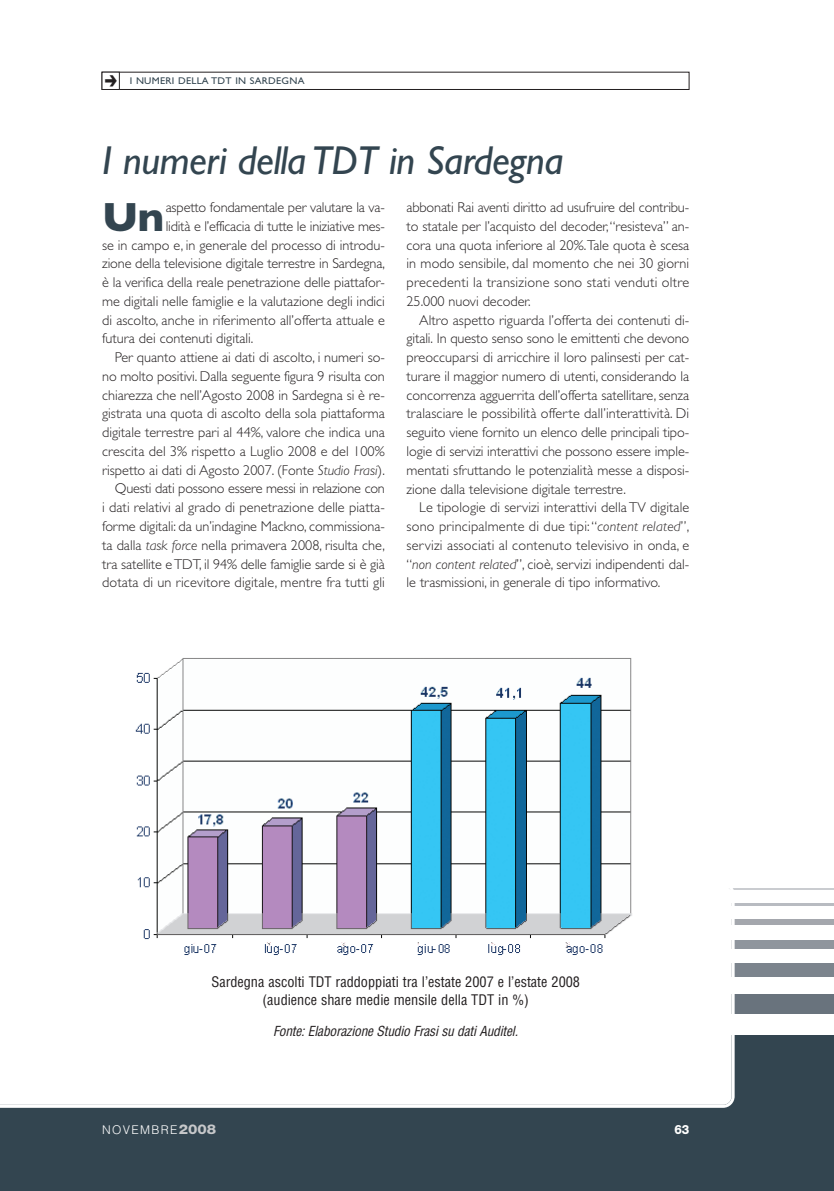
<style>
.page{position:relative;width:834px;height:1191px;background:#fff}
.page>*{position:absolute;margin:0;border:0;box-sizing:border-box;transform-origin:0 0}
.t1{font:700 41.25px "Gill Sans";color:#334550}
.t2{font:italic 40.5px "Gill Sans";letter-spacing:-.015em;color:#334550}
.t3{font:300 14.25px/18.8px "Gill Sans";color:#231f20;text-align:justify}
.t4{font:condensed 14.25px/18px "Helvetica";color:#231f20;text-align:center}
.t5{font:italic condensed 13.5px "Helvetica";letter-spacing:-.015em;color:#231f20}
.t6{font:800 12.75px "Helvetica Neue";color:#fff;scale:.93 1}
.t7{font:300 12px "Helvetica";letter-spacing:.11em;color:#fff}
.t8{font:9.75px "Gill Sans";letter-spacing:.025em;color:#334550;scale:1.05 1}
.s1{font-style:italic}
.s2{font-family:"Helvetica Neue";font-weight:800;font-size:13.5px;color:#c7c8ca}
</style>
<div class="page">
<div style="left:102px;top:72px;width:587px;height:18px;border:1px solid #231f20"></div>
<div style="left:102px;top:72px;width:18px;height:18px;border:1px solid #231f20"></div>
<div style="left:0;top:1034px;width:833px;height:157px;background:#334550"></div>
<div style="left:0;top:963px;width:833px;height:14px;background:#7c848d"></div>
<div style="left:0;top:994px;width:833px;height:20px;background:#69737d"></div>
<div style="left:0;top:939px;width:833px;height:9px;background:#8f959d"></div>
<div style="left:0;top:919px;width:833px;height:5px;background:#a4a7ad"></div>
<hr style="left:0;top:903px;width:833px;height:3px;background:#b8bbc1">
<hr style="left:0;top:888px;width:833px;height:2px;background:#caccd0">
<div style="left:0;top:888px;width:734px;height:219px;background:#fff"></div>
<img style="left:115px;top:658px;width:547px;height:302px">
<p class="t8" style="left:130px;top:75px;width:168px">I NUMERI DELLA TDT IN SARDEGNA</p>
<h2 class="t2" style="left:102px;top:136px;width:462px">I numeri dellaTDT in Sardegna</h2>
<h1 class="t1" style="left:102px;top:192px;width:64px">Un</h1>
<p class="t3" style="left:166px;top:198px;width:221px">aspetto fondamentale per valutare la va-</p>
<p class="t3" style="left:166px;top:216px;width:221px">lidità e l’efficacia di tutte le iniziative mes-</p>
<p class="t3" style="left:102px;top:235px;width:284px">se in campo e, in generale del processo di introdu-</p>
<p class="t3" style="left:102px;top:254px;width:284px">zione della televisione digitale terrestre in Sardegna,</p>
<p class="t3" style="left:102px;top:273px;width:284px">è la verifica della reale penetrazione delle piattafor-</p>
<p class="t3" style="left:102px;top:291px;width:284px">me digitali nelle famiglie e la valutazione degli indici</p>
<p class="t3" style="left:102px;top:310px;width:284px">di ascolto, anche in riferimento all’offerta attuale e</p>
<p class="t3" style="left:102px;top:329px;width:153px">futura dei contenuti digitali.</p>
<p class="t3" style="left:115px;top:348px;width:271px">Per quanto attiene ai dati di ascolto, i numeri so-</p>
<p class="t3" style="left:102px;top:366px;width:284px">no molto positivi. Dalla seguente figura 9 risulta con</p>
<p class="t3" style="left:102px;top:385px;width:284px">chiarezza che nell’Agosto 2008 in Sardegna si è re-</p>
<p class="t3" style="left:102px;top:404px;width:284px">gistrata una quota di ascolto della sola piattaforma</p>
<p class="t3" style="left:102px;top:423px;width:284px">digitale terrestre pari al 44%, valore che indica una</p>
<p class="t3" style="left:102px;top:441px;width:284px">crescita del 3% rispetto a Luglio 2008 e del 100%</p>
<p class="t3" style="left:102px;top:460px;width:284px">rispetto ai dati di Agosto 2007. (Fonte <span class="s1">Studio Frasi</span>).</p>
<p class="t3" style="left:115px;top:479px;width:271px">Questi dati possono essere messi in relazione con</p>
<p class="t3" style="left:102px;top:498px;width:284px">i dati relativi al grado di penetrazione delle piatta-</p>
<p class="t3" style="left:102px;top:517px;width:284px">forme digitali: da un’indagine Mackno, commissiona-</p>
<p class="t3" style="left:102px;top:535px;width:284px">ta dalla <span class="s1">task force</span> nella primavera 2008, risulta che,</p>
<p class="t3" style="left:102px;top:554px;width:284px">tra satellite eTDT, il 94% delle famiglie sarde si è già</p>
<p class="t3" style="left:102px;top:573px;width:284px">dotata di un ricevitore digitale, mentre fra tutti gli</p>
<p class="t3" style="left:406px;top:198px;width:284px">abbonati Rai aventi diritto ad usufruire del contribu&shy;to statale per l’acquisto del decoder,“resisteva” an&shy;cora una quota inferiore al 20%.Tale quota è scesa in modo sensibile, dal momento che nei 30 giorni precedenti la transizione sono stati venduti oltre 25.000 nuovi decoder.</p>
<p class="t3" style="left:406px;top:310px;width:284px;text-indent:13px">Altro aspetto riguarda l’offerta dei contenuti di&shy;gitali. In questo senso sono le emittenti che devono preoccuparsi di arricchire il loro palinsesti per cat&shy;turare il maggior numero di utenti, considerando la concorrenza agguerrita dell’offerta satellitare, senza tralasciare le possibilità offerte dall’interattività. Di seguito viene fornito un elenco delle principali tipo&shy;logie di servizi interattivi che possono essere imple&shy;mentati sfruttando le potenzialità messe a disposi&shy;zione dalla televisione digitale terrestre.</p>
<p class="t3" style="left:406px;top:498px;width:284px;text-indent:13px">Le tipologie di servizi interattivi della TV digitale sono principalmente di due tipi:“<span class="s1">content related</span>”, servizi associati al contenuto televisivo in onda, e “<span class="s1">non content related</span>”, cioè, servizi indipendenti dal&shy;le trasmissioni, in generale di tipo informativo.</p>
<p class="t4" style="left:211px;top:972px;width:370px">Sardegna ascolti TDT raddoppiati tra l’estate 2007 e l’estate 2008 (audience share medie mensile della TDT in %)</p>
<p class="t5" style="left:273px;top:1023px;width:246px">Fonte: Elaborazione Studio Frasi su dati Auditel.</p>
<p class="t7" style="left:102px;top:1125px;width:116px">NOVEMBRE<span class="s2">2008</span></p>
<p class="t6" style="left:674px;top:1124px;width:17px">63</p>
</div>
